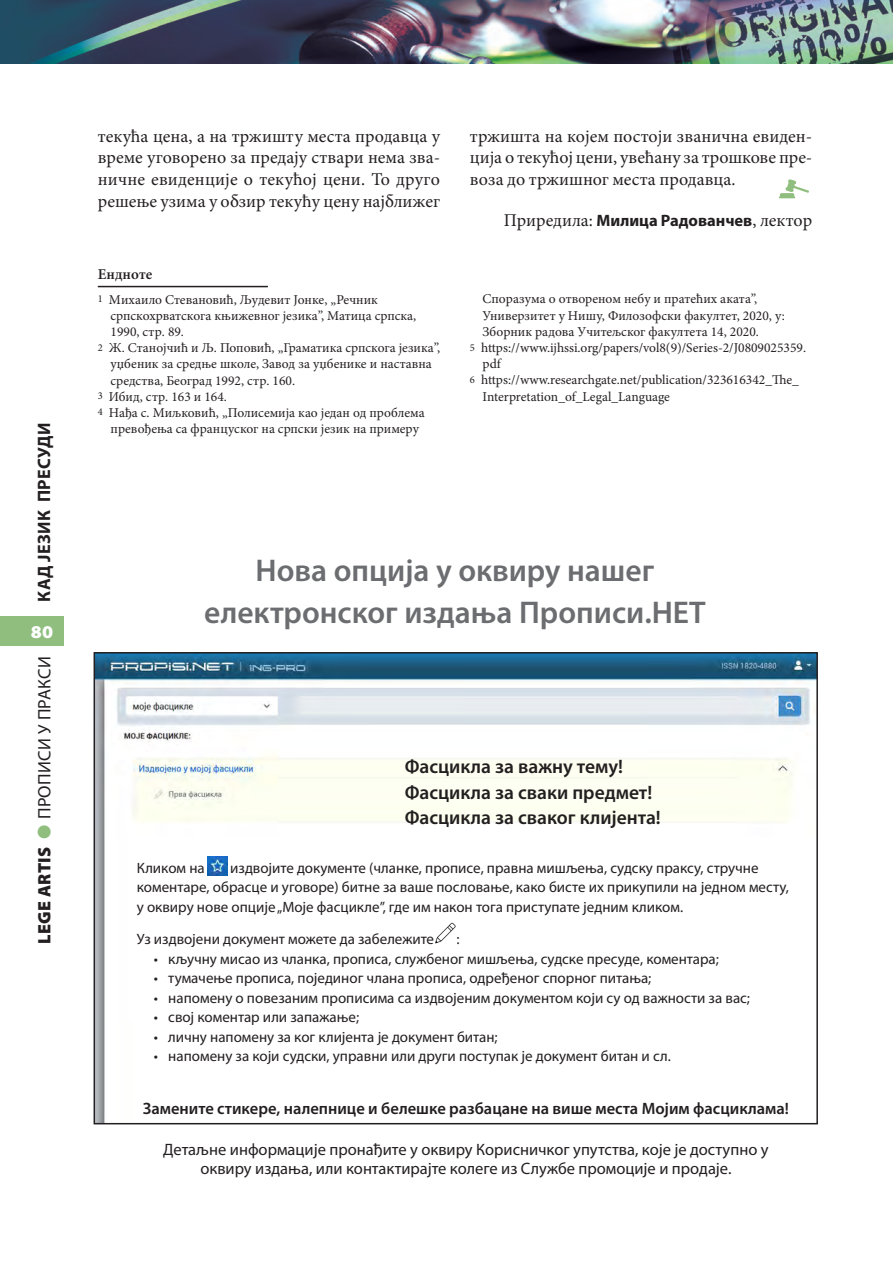
<style>
.page{position:relative;width:893px;height:1263px;background:#fff}
.page>*{position:absolute;margin:0;border:0;box-sizing:border-box;transform-origin:0 0}
.t1{font:600 31.5px/42px "Myriad Pro";color:#6c6d70;text-align:center}
.t2{font:600 19.5px/25.5px "Myriad Pro";color:#231f20}
.t3{font:18px/21.6px "Minion Pro";color:#231f20;text-align:justify}
.t4{font:18px "Myriad Pro";letter-spacing:.02em;color:#231f20}
.t5{font:700 18px "Myriad Pro";letter-spacing:.02em;color:#231f20}
.t6{font:900 semi-expanded 18px "Myriad Pro";color:#fff}
.t7{font:16.5px/18.1px "Myriad Pro";color:#231f20;text-align:center}
.t8{font:600 16.5px "Myriad Pro";color:#231f20}
.t9{font:15px/19.5px "Myriad Pro";color:#231f20}
.t10{font:600 15px "Minion Pro";color:#231f20}
.t11{font:13.5px "Minion Pro";color:#231f20}
.s1{font-weight:900}
.s2{color:#90be7e}
.s3{font-size:10.5px}
.s4{font-family:"Myriad Pro";font-weight:700;font-size:16.5px}
</style>
<div class="page">
<img style="left:0;top:0;width:893px;height:64px">
<div style="left:0;top:617px;width:64px;height:29px;background:#90be7e"></div>
<svg style="left:779px;top:179px;width:30px;height:19px"></svg>
<hr style="left:98px;top:286px;width:170px;height:1px;background:#231f20">
<img style="left:97px;top:655px;width:718px;height:466px">
<div style="left:94px;top:652px;width:724px;height:472px;border:2px solid #231f20"></div>
<img style="left:207px;top:857px;width:20px;height:19px">
<img style="left:434px;top:921px;width:22px;height:23px">
<p class="t5" style="left:32px;top:602px;width:181px;rotate:-90deg">КАД ЈЕЗИК ПРЕСУДИ</p>
<p class="t6" style="left:31px;top:622px;width:24px">80</p>
<p class="t4" style="left:33px;top:944px;width:289px;rotate:-90deg"><span class="s1">LEGE ARTIS</span> <span class="s2">●</span> ПРОПИСИ У ПРАКСИ</p>
<p class="t3" style="left:98px;top:125px;width:344px">текућа цена, a на тржишту места продавца у време уговорено за предају ствари нема зва&shy;ничне евиденције о текућој цени. То друго решење узима у обзир текућу цену најближег</p>
<p class="t3" style="left:470px;top:125px;width:344px">тржишта на којем постоји званична евиден&shy;ција о текућој цени, увећану за трошкове пре&shy;воза до тржишног места продавца.</p>
<p class="t10" style="left:98px;top:264px;width:56px">Ендноте</p>
<p class="t11" style="left:98px;top:290px;width:282px"><span class="s3">1</span> Михаило Стевановић, Људевит Јонке, „Речник</p>
<p class="t11" style="left:111px;top:306px;width:307px">српскохрватскога књижевног језика”, Матица српска,</p>
<p class="t11" style="left:111px;top:323px;width:75px">1990, стр. 89.</p>
<p class="t11" style="left:98px;top:339px;width:344px"><span class="s3">2</span> Ж. Станојчић и Љ. Поповић, „Граматика српскога језика”,</p>
<p class="t11" style="left:111px;top:355px;width:323px">уџбеник за средње школе, Завод за уџбенике и наставна</p>
<p class="t11" style="left:111px;top:371px;width:186px">средства, Београд 1992, стр. 160.</p>
<p class="t11" style="left:98px;top:387px;width:131px"><span class="s3">3</span> Ибид, стр. 163 и 164.</p>
<p class="t11" style="left:98px;top:404px;width:328px"><span class="s3">4</span> Нађа с. Миљковић, „Полисемија као један од проблема</p>
<p class="t11" style="left:111px;top:420px;width:310px">превођења са француског на српски језик на примеру</p>
<p class="t3" style="left:504px;top:209px;width:310px">Приредила: <span class="s4">Милица Радованчев</span>, лектор</p>
<p class="t11" style="left:483px;top:290px;width:276px">Споразума о отвореном небу и пратећих аката”,</p>
<p class="t11" style="left:483px;top:306px;width:304px">Универзитет у Нишу, Филозофски факултет, 2020, у:</p>
<p class="t11" style="left:483px;top:322px;width:278px">Зборник радова Учитељског факултета 14, 2020.</p>
<p class="t11" style="left:470px;top:339px;width:338px"><span class="s3">5</span> https://www.ijhssi.org/papers/vol8(9)/Series-2/J0809025359.</p>
<p class="t11" style="left:483px;top:355px;width:20px">pdf</p>
<p class="t11" style="left:470px;top:371px;width:331px"><span class="s3">6</span> https://www.researchgate.net/publication/323616342_The_</p>
<p class="t11" style="left:483px;top:387px;width:189px">Interpretation_of_Legal_Language</p>
<h1 class="t1" style="left:204px;top:548px;width:503px">Нова опција у оквиру нашег електронског издања Прописи.НЕТ</h1>
<h2 class="t2" style="left:405px;top:753px;width:258px">Фасцикла за важну тему!<br>Фасцикла за сваки предмет!<br>Фасцикла за сваког клијента!</h2>
<p class="t9" style="left:137px;top:858px;width:654px;text-indent:93px">издвојите документе (чланке, прописе, правна мишљења, судску праксу, стручне коментаре, обрасце и уговоре) битне за ваше пословање, како бисте их прикупили на једном месту, у оквиру нове опције „Моје фасцикле”, где им након тога приступате једним кликом.</p>
<p class="t9" style="left:137px;top:929px;width:299px">Уз издвојени документ можете да забележите</p>
<p class="t9" style="left:456px;top:929px;width:5px">:</p>
<p class="t9" style="left:154px;top:949px;width:567px">• кључну мисао из чланка, прописа, службеног мишљења, судске пресуде, коментара;</p>
<p class="t9" style="left:154px;top:968px;width:499px">• тумачење прописа, појединог члана прописа, одређеног спорног питања;</p>
<p class="t9" style="left:154px;top:988px;width:598px">• напомену о повезаним прописима са издвојеним документом који су од важности за вас;</p>
<p class="t9" style="left:154px;top:1007px;width:207px">• свој коментар или запажање;</p>
<p class="t9" style="left:154px;top:1027px;width:345px">• личну напомену за ког клијента је документ битан;</p>
<p class="t9" style="left:154px;top:1046px;width:518px">• напомену за који судски, управни или други поступак је документ битан и сл.</p>
<p class="t8" style="left:143px;top:1098px;width:648px">Замените стикере, налепнице и белешке разбацане на више места Мојим фасциклама!</p>
<p class="t7" style="left:163px;top:1140px;width:607px">Детаљне информације пронађите у оквиру Корисничког упутства, које је доступно у оквиру издања, или контактирајте колеге из Службе промоције и продаје.</p>
<p class="t9" style="left:137px;top:858px;width:69px">Кликом на</p>
</div>
